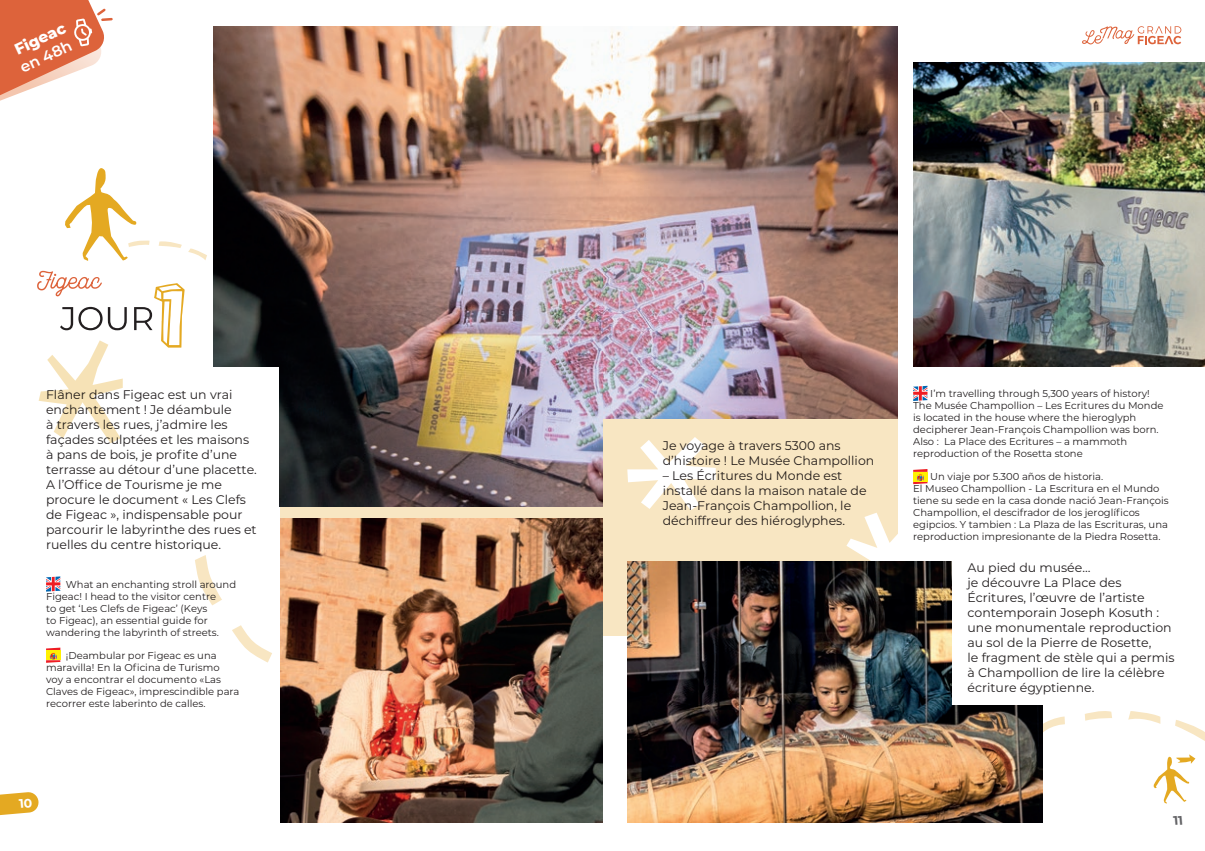
<style>
.page{position:relative;width:1205px;height:851px;background:#fff}
.page>*{position:absolute;margin:0;border:0;box-sizing:border-box;transform-origin:0 0}
.t1{font:800 15.38px "Montserrat";color:#fff}
.t2{font:600 15.38px "Montserrat";color:#fff}
.t3{font:12.5px/15px "Montserrat";color:#231f20}
.t4{font:10px/12px "Montserrat";color:#231f20}
</style>
<div class="page">
<div style="left:280px;top:350px;width:618px;height:285px;background:#f8e6c2"></div>
<svg style="left:627px;top:437px;width:89px;height:73px"></svg>
<svg style="left:846px;top:513px;width:52px;height:48px"></svg>
<svg style="left:195px;top:555px;width:77px;height:108px"></svg>
<img style="left:280px;top:518px;width:322px;height:304px">
<img style="left:213px;top:26px;width:67px;height:340px">
<img style="left:913px;top:63px;width:292px;height:303px">
<svg style="left:1082px;top:26px;width:99px;height:18px"></svg>
<img style="left:602px;top:26px;width:296px;height:392px">
<img style="left:280px;top:26px;width:322px;height:481px">
<svg style="left:46px;top:576px;width:14px;height:15px"></svg>
<svg style="left:46px;top:647px;width:14px;height:15px"></svg>
<svg style="left:913px;top:386px;width:14px;height:15px"></svg>
<svg style="left:913px;top:469px;width:14px;height:15px"></svg>
<svg style="left:1042px;top:709px;width:163px;height:94px"></svg>
<img style="left:627px;top:561px;width:324px;height:261px">
<svg style="left:0;top:0;width:113px;height:101px"></svg>
<svg style="left:37px;top:167px;width:211px;height:276px"></svg>
<img style="left:648px;top:705px;width:394px;height:117px">
<svg style="left:0;top:792px;width:39px;height:24px"></svg>
<h1 class="t1" style="left:11px;top:40px;width:56px;rotate:-25deg">Figeac</h1>
<h1 class="t2" style="left:16px;top:58px;width:57px;rotate:-25deg">en 48h</h1>
<p class="t3" style="left:46px;top:386px;width:212px">Flâner dans Figeac est un vrai enchantement ! Je déambule<br>à travers les rues, j’admire les façades sculptées et les maisons à pans de bois, je profite d’une terrasse au détour d’une placette.<br>A l’Office de Tourisme je me procure le document « Les Clefs de Figeac », indispensable pour parcourir le labyrinthe des rues et ruelles du centre historique.</p>
<p class="t4" style="left:46px;top:578px;width:192px;text-indent:20px">What an enchanting stroll around Figeac! I head to the visitor centre<br>to get ‘Les Clefs de Figeac’ (Keys<br>to Figeac), an essential guide for wandering the labyrinth of streets.</p>
<p class="t4" style="left:46px;top:649px;width:195px;text-indent:20px">¡Deambular por Figeac es una maravilla! En la Oficina de Turismo<br>voy a encontrar el documento «Las Claves de Figeac», imprescindible para recorrer este laberinto de calles.</p>
<p class="t3" style="left:663px;top:438px;width:213px">Je voyage à travers 5300 ans d’histoire ! Le Musée Champollion</p>
<p class="t3" style="left:663px;top:468px;width:205px">– Les Écritures du Monde est installé dans la maison natale de<br>Jean-François Champollion, le déchiffreur des hiéroglyphes.</p>
<p class="t4" style="left:913px;top:387px;width:252px;text-indent:17px">I’m travelling through 5,300 years of history!<br>The Musée Champollion – Les Ecritures du Monde is located in the house where the hieroglyph decipherer Jean-François Champollion was born.<br>Also : La Place des Ecritures – a mammoth reproduction of the Rosetta stone</p>
<p class="t4" style="left:913px;top:470px;width:257px;text-indent:17px">Un viaje por 5.300 años de historia.<br>El Museo Champollion - La Escritura en el Mundo tiene su sede en la casa donde nació Jean-François Champollion, el descifrador de los jeroglíficos egipcios. Y tambien : La Plaza de las Escrituras, una reproduction impresionante de la Piedra Rosetta.</p>
<p class="t3" style="left:967px;top:560px;width:208px">Au pied du musée…<br>je découvre La Place des<br>Écritures, l’œuvre de l’artiste contemporain Joseph Kosuth : une monumentale reproduction au sol de la Pierre de Rosette,<br>le fragment de stèle qui a permis à Champollion de lire la célèbre écriture égyptienne.</p>
</div>
